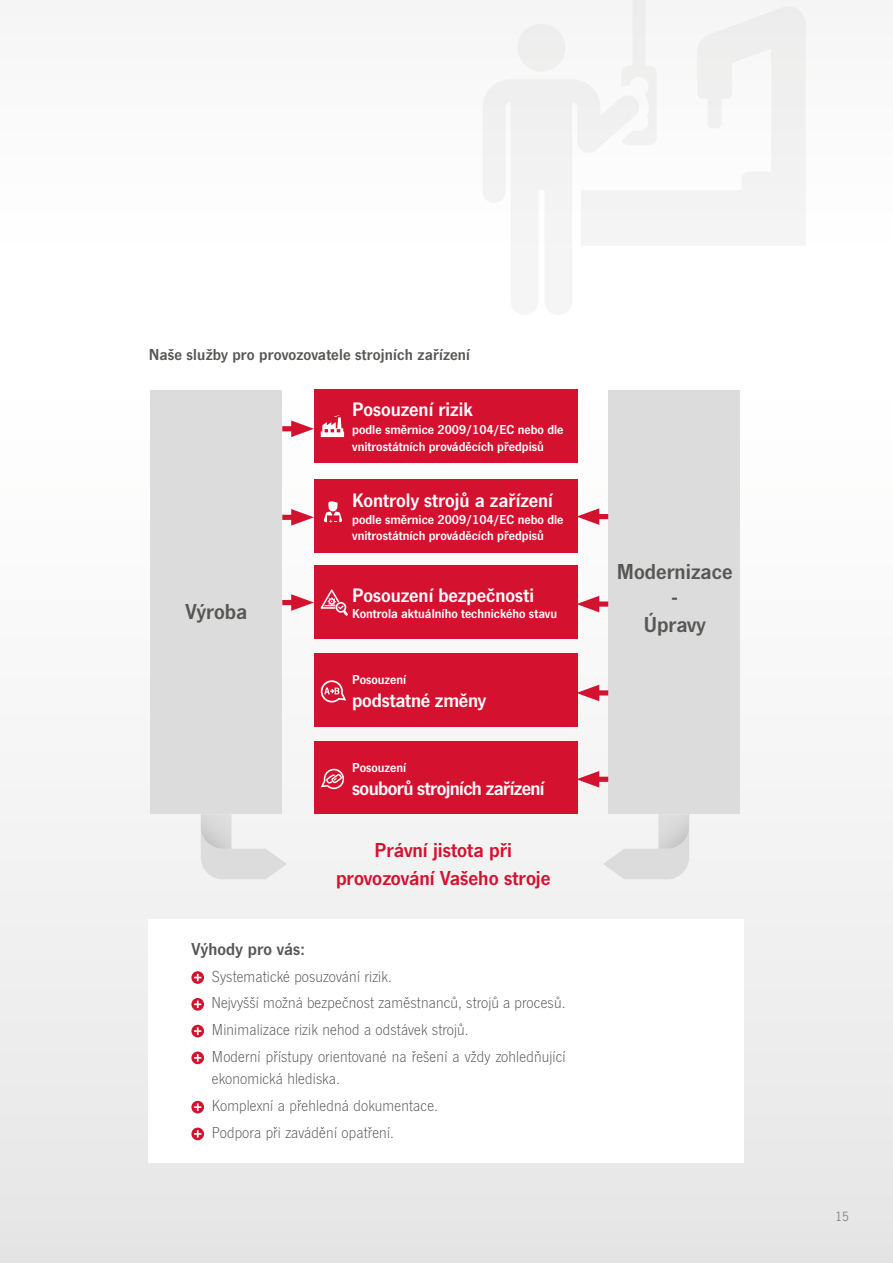
<style>
.page{position:relative;width:893px;height:1263px;background:#fff}
.page>*{position:absolute;margin:0;border:0;box-sizing:border-box;transform-origin:0 0}
.t1{font:22.5px/26.4px "News Got Dem";color:#575756;text-align:center}
.t2{font:21px/27.3px "News Got Dem";color:#d51130;text-align:center}
.t3{font:20.25px "News Got Dem";color:#fff}
.t4{font:20.25px "News Got Dem";letter-spacing:-.03em;color:#fff}
.t5{font:18px "News Got Dem";letter-spacing:.01em;color:#575756}
.t6{font:300 16.5px/26.8px "News Got";letter-spacing:.01em;color:#575756}
.t7{font:16.5px "News Got Dem";letter-spacing:.01em;color:#575756}
.t8{font:13.5px/16.5px "News Got Dem";color:#fff}
.t9{font:12px "News Gothic Std";color:#878787}
</style>
<div class="page">
<div style="left:0;top:0;width:893px;height:244px;background:#fafafa"></div>
<div style="left:0;top:397px;width:893px;height:866px;background:linear-gradient(to bottom,#fffefe,#e6e6e6)"></div>
<div style="left:149px;top:918px;width:595px;height:244px;background:#fff"></div>
<svg style="left:191px;top:971px;width:13px;height:13px"></svg>
<svg style="left:194px;top:974px;width:7px;height:7px"></svg>
<svg style="left:191px;top:998px;width:13px;height:13px"></svg>
<svg style="left:194px;top:1000px;width:7px;height:8px"></svg>
<svg style="left:191px;top:1025px;width:13px;height:12px"></svg>
<svg style="left:194px;top:1027px;width:7px;height:8px"></svg>
<svg style="left:191px;top:1051px;width:13px;height:13px"></svg>
<svg style="left:194px;top:1054px;width:7px;height:7px"></svg>
<svg style="left:191px;top:1101px;width:13px;height:12px"></svg>
<svg style="left:194px;top:1103px;width:7px;height:8px"></svg>
<svg style="left:191px;top:1127px;width:13px;height:13px"></svg>
<svg style="left:194px;top:1130px;width:7px;height:8px"></svg>
<svg style="left:483px;top:0;width:162px;height:106px"></svg>
<svg style="left:581px;top:5px;width:225px;height:101px"></svg>
<div style="left:314px;top:479px;width:263px;height:74px;background:#d51130"></div>
<div style="left:314px;top:566px;width:263px;height:73px;background:#d51130"></div>
<div style="left:314px;top:389px;width:263px;height:74px;background:#d51130"></div>
<div style="left:314px;top:653px;width:263px;height:73px;background:#d51130"></div>
<div style="left:314px;top:742px;width:263px;height:72px;background:#d51130"></div>
<div style="left:608px;top:390px;width:132px;height:424px;background:#dcdcdc"></div>
<div style="left:151px;top:390px;width:131px;height:424px;background:#dcdcdc"></div>
<svg style="left:603px;top:826px;width:86px;height:53px"></svg>
<img style="left:658px;top:814px;width:31px;height:35px">
<svg style="left:201px;top:826px;width:86px;height:53px"></svg>
<img style="left:201px;top:814px;width:31px;height:35px">
<div style="left:590px;top:514px;width:18px;height:5px;background:#d51130"></div>
<svg style="left:577px;top:508px;width:22px;height:17px"></svg>
<div style="left:282px;top:426px;width:18px;height:5px;background:#d51130"></div>
<svg style="left:291px;top:420px;width:23px;height:17px"></svg>
<div style="left:590px;top:601px;width:18px;height:6px;background:#d51130"></div>
<svg style="left:577px;top:596px;width:22px;height:16px"></svg>
<div style="left:282px;top:515px;width:18px;height:5px;background:#d51130"></div>
<svg style="left:291px;top:509px;width:23px;height:17px"></svg>
<div style="left:590px;top:690px;width:18px;height:5px;background:#d51130"></div>
<svg style="left:577px;top:685px;width:22px;height:16px"></svg>
<div style="left:282px;top:600px;width:18px;height:5px;background:#d51130"></div>
<svg style="left:291px;top:594px;width:23px;height:17px"></svg>
<div style="left:590px;top:777px;width:18px;height:5px;background:#d51130"></div>
<svg style="left:577px;top:771px;width:22px;height:16px"></svg>
<svg style="left:321px;top:415px;width:23px;height:22px"></svg>
<svg style="left:324px;top:501px;width:18px;height:22px"></svg>
<svg style="left:321px;top:589px;width:27px;height:27px"></svg>
<svg style="left:321px;top:680px;width:25px;height:22px"></svg>
<svg style="left:321px;top:769px;width:23px;height:20px"></svg>
<p class="t7" style="left:149px;top:345px;width:323px">Naše služby pro provozovatele strojních zařízení</p>
<p class="t3" style="left:352px;top:398px;width:122px">Posouzení rizik</p>
<p class="t8" style="left:352px;top:422px;width:213px">podle směrnice 2009/104/EC nebo dle vnitrostátních prováděcích předpisů</p>
<h1 class="t1" style="left:185px;top:599px;width:63px">Výroba</h1>
<p class="t3" style="left:352px;top:489px;width:202px">Kontroly strojů a zařízení</p>
<p class="t8" style="left:352px;top:511px;width:213px">podle směrnice 2009/104/EC nebo dle vnitrostátních prováděcích předpisů</p>
<p class="t3" style="left:352px;top:583px;width:183px">Posouzení bezpečnosti</p>
<p class="t8" style="left:352px;top:606px;width:206px">Kontrola aktuálního technického stavu</p>
<p class="t8" style="left:352px;top:671px;width:56px">Posouzení</p>
<p class="t3" style="left:352px;top:688px;width:135px">podstatné změny</p>
<p class="t8" style="left:352px;top:760px;width:56px">Posouzení</p>
<p class="t4" style="left:352px;top:776px;width:194px">souborů strojních zařízení</p>
<p class="t2" style="left:336px;top:837px;width:216px">Právní jistota při provozování Vašeho stroje</p>
<p class="t5" style="left:191px;top:938px;width:115px">Výhody pro vás:</p>
<p class="t6" style="left:211px;top:963px;width:356px">Systematické posuzování rizik.<br>Nejvyšší možná bezpečnost zaměstnanců, strojů a procesů.<br>Minimalizace rizik nehod a odstávek strojů.<br>Moderní přístupy orientované na řešení a vždy zohledňující</p>
<p class="t6" style="left:212px;top:1066px;width:228px">ekonomická hlediska.<br>Komplexní a přehledná dokumentace.<br>Podpora při zavádění opatření.</p>
<h1 class="t1" style="left:617px;top:558px;width:117px">Modernizace -<br>Úpravy</h1>
<p class="t9" style="left:835px;top:1209px;width:15px">15</p>
</div>
